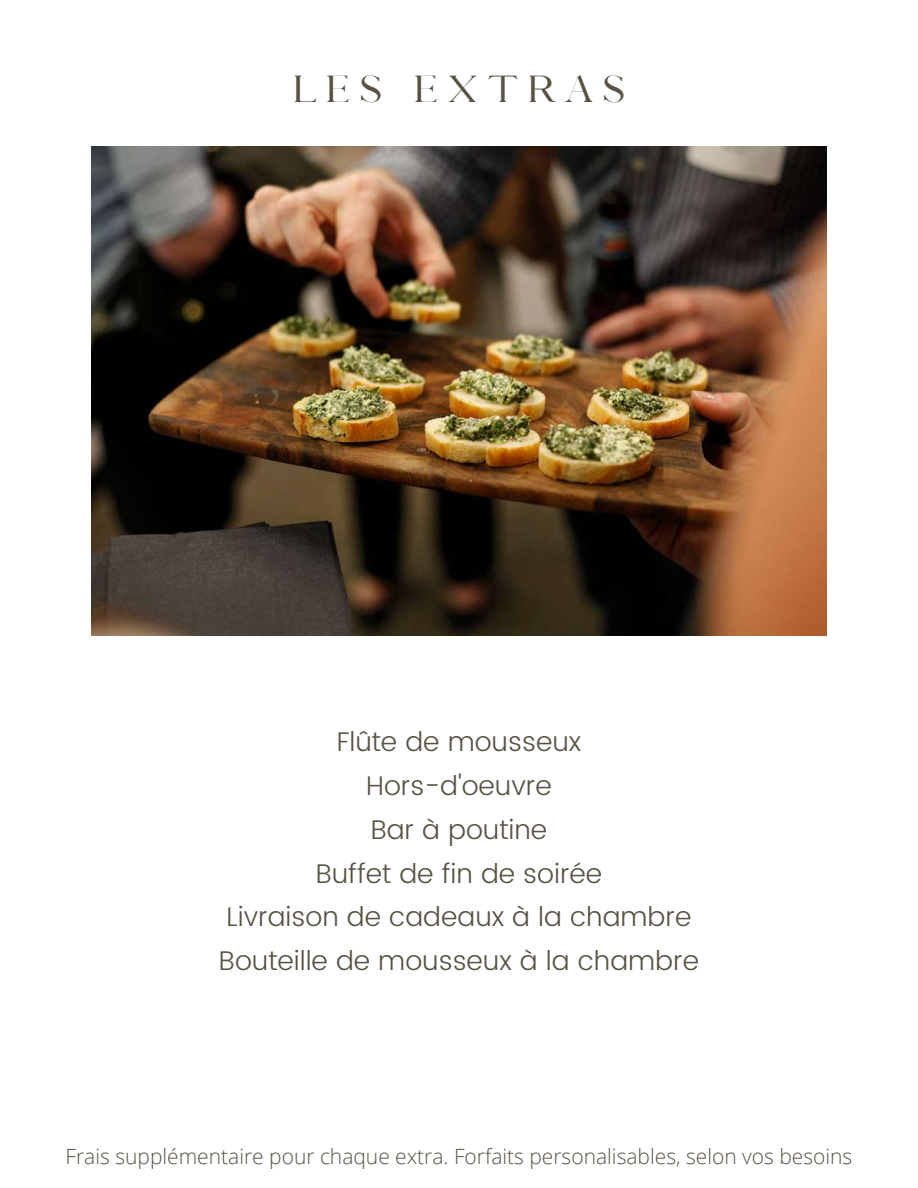
<style>
.page{position:relative;width:918px;height:1188px;background:#fff}
.page>*{position:absolute;margin:0;border:0;box-sizing:border-box;transform-origin:0 0}
.t1{font:36px "Pierson";letter-spacing:.27em;color:#585242}
.t2{font:300 27px/43.8px "Poppins";color:#585242;text-align:center}
.t3{font:300 21px "Open Sans";color:#585242}
</style>
<div class="page">
<img style="left:92px;top:146px;width:734px;height:490px">
<h1 class="t1" style="left:293px;top:68px;width:333px">LES EXTRAS</h1>
<p class="t2" style="left:219px;top:720px;width:482px">Flûte de mousseux<br>Hors-d'oeuvre<br>Bar à poutine<br>Buffet de fin de soirée<br>Livraison de cadeaux à la chambre<br>Bouteille de mousseux à la chambre</p>
<p class="t3" style="left:66px;top:1142px;width:788px">Frais supplémentaire pour chaque extra. Forfaits personalisables, selon vos besoins</p>
</div>
